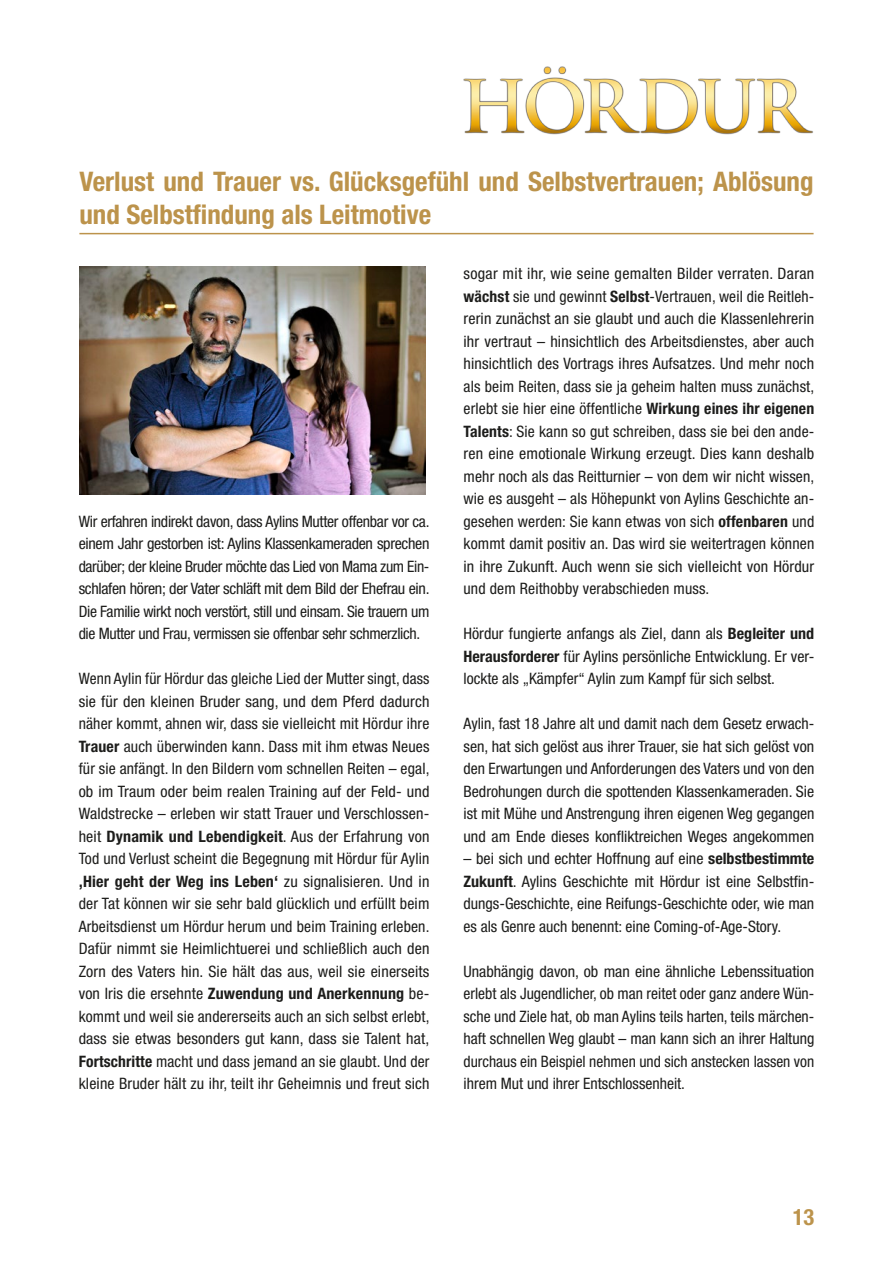
<style>
.page{position:relative;width:893px;height:1263px;background:#fff}
.page>*{position:absolute;margin:0;border:0;box-sizing:border-box;transform-origin:0 0}
.t1{font:700 condensed 27px/33px "Helvetica Neue";color:#bc934b}
.t2{font:700 condensed 22.5px "Helvetica Neue";color:#bc934b}
.t3{font:condensed 15.75px/22.5px "Helvetica Neue";color:#1d1d1b;text-align:justify}
.s1{font-weight:700}
</style>
<div class="page">
<img style="left:463px;top:66px;width:350px;height:69px">
<hr style="left:79px;top:233px;width:735px;height:1px;background:#bc934b">
<img style="left:79px;top:267px;width:347px;height:227px">
<h1 class="t1" style="left:79px;top:165px;width:736px">Verlust und Trauer vs. Glücksgefühl und Selbstvertrauen; Ablösung und Selbstfindung als Leitmotive</h1>
<p class="t3" style="left:79px;top:510px;width:352px">Wir erfahren indirekt davon, dass Aylins Mutter offenbar vor ca. einem Jahr gestorben ist: Aylins Klassenkameraden sprechen darüber; der kleine Bruder möchte das Lied von Mama zum Ein&shy;schlafen hören; der Vater schläft mit dem Bild der Ehefrau ein.<br>Die Familie wirkt noch verstört, still und einsam. Sie trauern um die Mutter und Frau, vermissen sie offenbar sehr schmerzlich.</p>
<p class="t3" style="left:79px;top:667px;width:352px">Wenn Aylin für Hördur das gleiche Lied der Mutter singt, dass sie für den kleinen Bruder sang, und dem Pferd dadurch näher kommt, ahnen wir, dass sie vielleicht mit Hördur ihre <span class="s1">Trauer</span> auch überwinden kann. Dass mit ihm etwas Neues für sie anfängt. In den Bildern vom schnellen Reiten – egal, ob im Traum oder beim realen Training auf der Feld- und Waldstrecke – erleben wir statt Trauer und Verschlossen&shy;heit <span class="s1">Dynamik und Lebendigkeit</span>. Aus der Erfahrung von Tod und Verlust scheint die Begegnung mit Hördur für Aylin <span class="s1">‚Hier geht der Weg ins Leben‘</span> zu signalisieren. Und in der Tat können wir sie sehr bald glücklich und erfüllt beim Arbeitsdienst um Hördur herum und beim Training erleben.<br>Dafür nimmt sie Heimlichtuerei und schließlich auch den Zorn des Vaters hin. Sie hält das aus, weil sie einerseits von Iris die ersehnte <span class="s1">Zuwendung und Anerkennung</span> be&shy;kommt und weil sie andererseits auch an sich selbst erlebt, dass sie etwas besonders gut kann, dass sie Talent hat, <span class="s1">Fortschritte</span> macht und dass jemand an sie glaubt. Und der kleine Bruder hält zu ihr, teilt ihr Geheimnis und freut sich</p>
<p class="t3" style="left:463px;top:262px;width:352px">sogar mit ihr, wie seine gemalten Bilder verraten. Daran <span class="s1">wächst</span> sie und gewinnt <span class="s1">Selbst</span>-Vertrauen, weil die Reitleh&shy;rerin zunächst an sie glaubt und auch die Klassenlehrerin ihr vertraut – hinsichtlich des Arbeitsdienstes, aber auch hinsichtlich des Vortrags ihres Aufsatzes. Und mehr noch als beim Reiten, dass sie ja geheim halten muss zunächst, erlebt sie hier eine öffentliche <span class="s1">Wirkung eines ihr eigenen Talents</span>: Sie kann so gut schreiben, dass sie bei den ande&shy;ren eine emotionale Wirkung erzeugt. Dies kann deshalb mehr noch als das Reitturnier – von dem wir nicht wissen, wie es ausgeht – als Höhepunkt von Aylins Geschichte an&shy;gesehen werden: Sie kann etwas von sich <span class="s1">offenbaren</span> und kommt damit positiv an. Das wird sie weitertragen können in ihre Zukunft. Auch wenn sie sich vielleicht von Hördur und dem Reithobby verabschieden muss.</p>
<p class="t3" style="left:463px;top:622px;width:352px">Hördur fungierte anfangs als Ziel, dann als <span class="s1">Begleiter und Herausforderer</span> für Aylins persönliche Entwicklung. Er ver&shy;lockte als „Kämpfer“ Aylin zum Kampf für sich selbst.</p>
<p class="t3" style="left:463px;top:712px;width:352px">Aylin, fast 18 Jahre alt und damit nach dem Gesetz erwach&shy;sen, hat sich gelöst aus ihrer Trauer, sie hat sich gelöst von den Erwartungen und Anforderungen des Vaters und von den Bedrohungen durch die spottenden Klassenkameraden. Sie ist mit Mühe und Anstrengung ihren eigenen Weg gegangen und am Ende dieses konfliktreichen Weges angekommen</p>
<p class="t3" style="left:463px;top:847px;width:352px">– bei sich und echter Hoffnung auf eine <span class="s1">selbstbestimmte Zukunft</span>. Aylins Geschichte mit Hördur ist eine Selbstfin&shy;dungs-Geschichte, eine Reifungs-Geschichte oder, wie man es als Genre auch benennt: eine Coming-of-Age-Story.</p>
<p class="t3" style="left:463px;top:960px;width:352px">Unabhängig davon, ob man eine ähnliche Lebenssituation erlebt als Jugendlicher, ob man reitet oder ganz andere Wün&shy;sche und Ziele hat, ob man Aylins teils harten, teils märchen&shy;haft schnellen Weg glaubt – man kann sich an ihrer Haltung durchaus ein Beispiel nehmen und sich anstecken lassen von ihrem Mut und ihrer Entschlossenheit.</p>
<h2 class="t2" style="left:793px;top:1203px;width:23px">13</h2>
</div>
